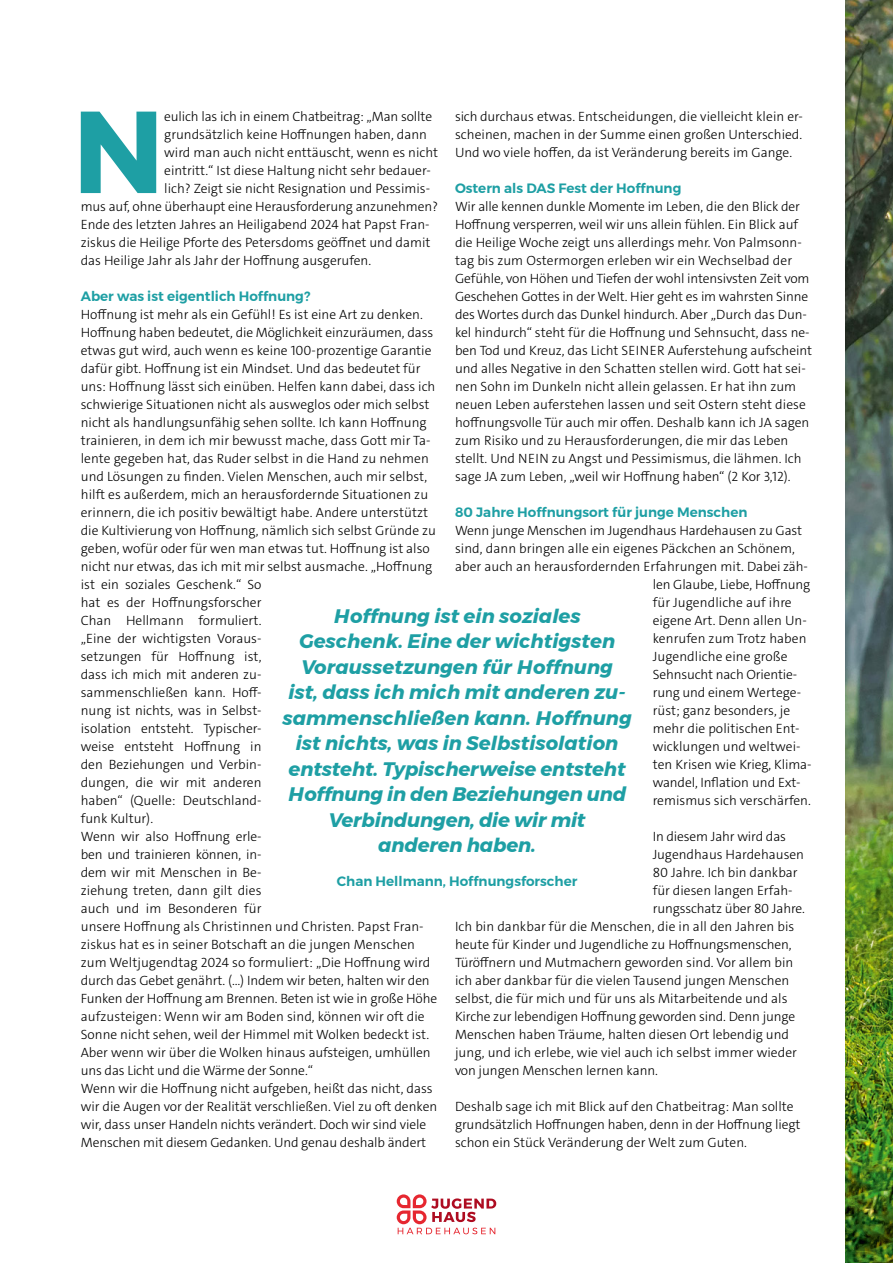
<style>
.page{position:relative;width:893px;height:1263px;background:#fff}
.page>*{position:absolute;margin:0;border:0;box-sizing:border-box;transform-origin:0 0}
.t1{font:700 116.25px "Montserrat";color:#1e9fa4}
.t2{font:italic 700 19.5px/25.5px "Montserrat";color:#1e9fa4;text-align:center}
.t3{font:300 13.5px/18px "The Sans";color:#000}
.t4{font:600 13.5px "Montserrat";color:#1e9fa4}
</style>
<div class="page">
<img style="left:845px;top:0;width:48px;height:1263px">
<svg style="left:397px;top:1194px;width:99px;height:40px"></svg>
<p class="t3" style="left:455px;top:107px;width:349px;text-align:justify">sich durchaus etwas. Entscheidungen, die vielleicht klein er&shy;scheinen, machen in der Summe einen großen Unterschied.<br>Und wo viele hoffen, da ist Veränderung bereits im Gange.</p>
<p class="t4" style="left:455px;top:177px;width:228px">Ostern als DAS Fest der Hoffnung</p>
<p class="t3" style="left:455px;top:197px;width:359px">Wir alle kennen dunkle Momente im Leben, die den Blick der Hoffnung versperren, weil wir uns allein fühlen. Ein Blick auf die Heilige Woche zeigt uns allerdings mehr. Von Palmsonn&shy;tag bis zum Ostermorgen erleben wir ein Wechselbad der Gefühle, von Höhen und Tiefen der wohl intensivsten Zeit vom Geschehen Gottes in der Welt. Hier geht es im wahrsten Sinne des Wortes durch das Dunkel hindurch. Aber „Durch das Dun&shy;kel hindurch“ steht für die Hoffnung und Sehnsucht, dass ne&shy;ben Tod und Kreuz, das Licht SEINER Auferstehung aufscheint und alles Negative in den Schatten stellen wird. Gott hat sei&shy;nen Sohn im Dunkeln nicht allein gelassen. Er hat ihn zum neuen Leben auferstehen lassen und seit Ostern steht diese hoffnungsvolle Tür auch mir offen. Deshalb kann ich JA sagen zum Risiko und zu Herausforderungen, die mir das Leben stellt. Und NEIN zu Angst und Pessimismus, die lähmen. Ich sage JA zum Leben, „weil wir Hoffnung haben“ (2 Kor 3,12).</p>
<p class="t4" style="left:455px;top:501px;width:294px">80 Jahre Hoffnungsort für junge Menschen</p>
<p class="t3" style="left:455px;top:521px;width:349px">Wenn junge Menschen im Jugendhaus Hardehausen zu Gast</p>
<p class="t3" style="left:455px;top:539px;width:341px">sind, dann bringen alle ein eigenes Päckchen an Schönem,</p>
<p class="t3" style="left:455px;top:557px;width:354px">aber auch an herausfordernden Erfahrungen mit. Dabei zäh-</p>
<p class="t3" style="left:653px;top:575px;width:159px">len Glaube, Liebe, Hoffnung</p>
<p class="t3" style="left:653px;top:593px;width:141px">für Jugendliche auf ihre</p>
<p class="t3" style="left:653px;top:611px;width:156px">eigene Art. Denn allen Un-</p>
<p class="t3" style="left:653px;top:629px;width:155px">kenrufen zum Trotz haben</p>
<p class="t3" style="left:653px;top:647px;width:136px">Jugendliche eine große</p>
<p class="t3" style="left:653px;top:665px;width:146px">Sehnsucht nach Orientie-</p>
<p class="t3" style="left:653px;top:683px;width:150px">rung und einem Wertege-</p>
<p class="t3" style="left:653px;top:701px;width:139px">rüst; ganz besonders, je</p>
<p class="t3" style="left:653px;top:719px;width:148px">mehr die politischen Ent-</p>
<p class="t3" style="left:653px;top:737px;width:149px">wicklungen und weltwei-</p>
<p class="t3" style="left:653px;top:755px;width:160px">ten Krisen wie Krieg, Klima-</p>
<p class="t3" style="left:653px;top:773px;width:149px">wandel, Inflation und Ext-</p>
<p class="t3" style="left:653px;top:791px;width:160px">remismus sich verschärfen.</p>
<p class="t3" style="left:653px;top:827px;width:135px">In diesem Jahr wird das</p>
<p class="t3" style="left:653px;top:845px;width:153px">Jugendhaus Hardehausen</p>
<p class="t3" style="left:653px;top:863px;width:146px">80 Jahre. Ich bin dankbar</p>
<p class="t3" style="left:653px;top:881px;width:141px">für diesen langen Erfah-</p>
<p class="t3" style="left:653px;top:899px;width:154px">rungsschatz über 80 Jahre.</p>
<p class="t3" style="left:455px;top:917px;width:341px">Ich bin dankbar für die Menschen, die in all den Jahren bis</p>
<p class="t3" style="left:455px;top:935px;width:338px">heute für Kinder und Jugendliche zu Hoffnungsmenschen,</p>
<p class="t3" style="left:455px;top:953px;width:340px">Türöffnern und Mutmachern geworden sind. Vor allem bin</p>
<p class="t3" style="left:455px;top:971px;width:336px">ich aber dankbar für die vielen Tausend jungen Menschen</p>
<p class="t3" style="left:455px;top:989px;width:334px">selbst, die für mich und für uns als Mitarbeitende und als</p>
<p class="t3" style="left:455px;top:1007px;width:342px">Kirche zur lebendigen Hoffnung geworden sind. Denn junge</p>
<p class="t3" style="left:455px;top:1025px;width:335px">Menschen haben Träume, halten diesen Ort lebendig und</p>
<p class="t3" style="left:455px;top:1043px;width:344px">jung, und ich erlebe, wie viel auch ich selbst immer wieder</p>
<p class="t3" style="left:455px;top:1061px;width:205px">von jungen Menschen lernen kann.</p>
<p class="t3" style="left:455px;top:1097px;width:347px">Deshalb sage ich mit Blick auf den Chatbeitrag: Man sollte grundsätzlich Hoffnungen haben, denn in der Hoffnung liegt schon ein Stück Veränderung der Welt zum Guten.</p>
<h1 class="t1" style="left:73px;top:59px;width:93px">N</h1>
<p class="t3" style="left:164px;top:108px;width:269px">eulich las ich in einem Chatbeitrag: „Man sollte</p>
<p class="t3" style="left:164px;top:126px;width:264px">grundsätzlich keine Hoffnungen haben, dann</p>
<p class="t3" style="left:164px;top:144px;width:275px">wird man auch nicht enttäuscht, wenn es nicht</p>
<p class="t3" style="left:164px;top:162px;width:268px">eintritt.“ Ist diese Haltung nicht sehr bedauer-</p>
<p class="t3" style="left:164px;top:180px;width:267px">lich? Zeigt sie nicht Resignation und Pessimis-</p>
<p class="t3" style="left:81px;top:198px;width:359px">mus auf, ohne überhaupt eine Herausforderung anzunehmen?</p>
<p class="t3" style="left:81px;top:216px;width:350px">Ende des letzten Jahres an Heiligabend 2024 hat Papst Fran-</p>
<p class="t3" style="left:81px;top:234px;width:351px">ziskus die Heilige Pforte des Petersdoms geöffnet und damit</p>
<p class="t3" style="left:81px;top:252px;width:292px">das Heilige Jahr als Jahr der Hoffnung ausgerufen.</p>
<p class="t4" style="left:81px;top:286px;width:231px">Aber was ist eigentlich Hoffnung?</p>
<p class="t3" style="left:81px;top:306px;width:358px">Hoffnung ist mehr als ein Gefühl! Es ist eine Art zu denken.<br>Hoffnung haben bedeutet, die Möglichkeit einzuräumen, dass etwas gut wird, auch wenn es keine 100-prozentige Garantie dafür gibt. Hoffnung ist ein Mindset. Und das bedeutet für uns: Hoffnung lässt sich einüben. Helfen kann dabei, dass ich schwierige Situationen nicht als ausweglos oder mich selbst nicht als handlungsunfähig sehen sollte. Ich kann Hoffnung trainieren, in dem ich mir bewusst mache, dass Gott mir Ta&shy;lente gegeben hat, das Ruder selbst in die Hand zu nehmen und Lösungen zu finden. Vielen Menschen, auch mir selbst, hilft es außerdem, mich an herausfordernde Situationen zu erinnern, die ich positiv bewältigt habe. Andere unterstützt die Kultivierung von Hoffnung, nämlich sich selbst Gründe zu geben, wofür oder für wen man etwas tut. Hoffnung ist also nicht nur etwas, das ich mit mir selbst ausmache. „Hoffnung ist ein soziales Geschenk.“ So<br>hat es der Hoffnungsforscher<br>Chan Hellmann formuliert.<br>„Eine der wichtigsten Voraus-<br>setzungen für Hoffnung ist,<br>dass ich mich mit anderen zu-<br>sammenschließen kann. Hoff-<br>nung ist nichts, was in Selbst-<br>isolation entsteht. Typischer-<br>weise entsteht Hoffnung in<br>den Beziehungen und Verbin-<br>dungen, die wir mit anderen<br>haben“ (Quelle: Deutschland-<br>funk Kultur).<br>Wenn wir also Hoffnung erle-<br>ben und trainieren können, in-<br>dem wir mit Menschen in Be-<br>ziehung treten, dann gilt dies<br>auch und im Besonderen für<br>unsere Hoffnung als Christinnen und Christen. Papst Fran&shy;ziskus hat es in seiner Botschaft an die jungen Menschen zum Weltjugendtag 2024 so formuliert: „Die Hoffnung wird durch das Gebet genährt. (…) Indem wir beten, halten wir den Funken der Hoffnung am Brennen. Beten ist wie in große Höhe aufzusteigen: Wenn wir am Boden sind, können wir oft die Sonne nicht sehen, weil der Himmel mit Wolken bedeckt ist.<br>Aber wenn wir über die Wolken hinaus aufsteigen, umhüllen uns das Licht und die Wärme der Sonne.“<br>Wenn wir die Hoffnung nicht aufgeben, heißt das nicht, dass wir die Augen vor der Realität verschließen. Viel zu oft denken wir, dass unser Handeln nichts verändert. Doch wir sind viele Menschen mit diesem Gedanken. Und genau deshalb ändert</p>
<p class="t2" style="left:282px;top:603px;width:351px">Hoffnung ist ein soziales<br>Geschenk. Eine der wichtigsten<br>Voraussetzungen für Hoffnung<br>ist, dass ich mich mit anderen zu&shy;sammenschließen kann. Hoffnung ist nichts, was in Selbstisolation entsteht. Typischerweise entsteht<br>Hoffnung in den Beziehungen und<br>Verbindungen, die wir mit<br>anderen haben.</p>
<p class="t4" style="left:337px;top:871px;width:242px">Chan Hellmann, Hoffnungsforscher</p>
</div>
